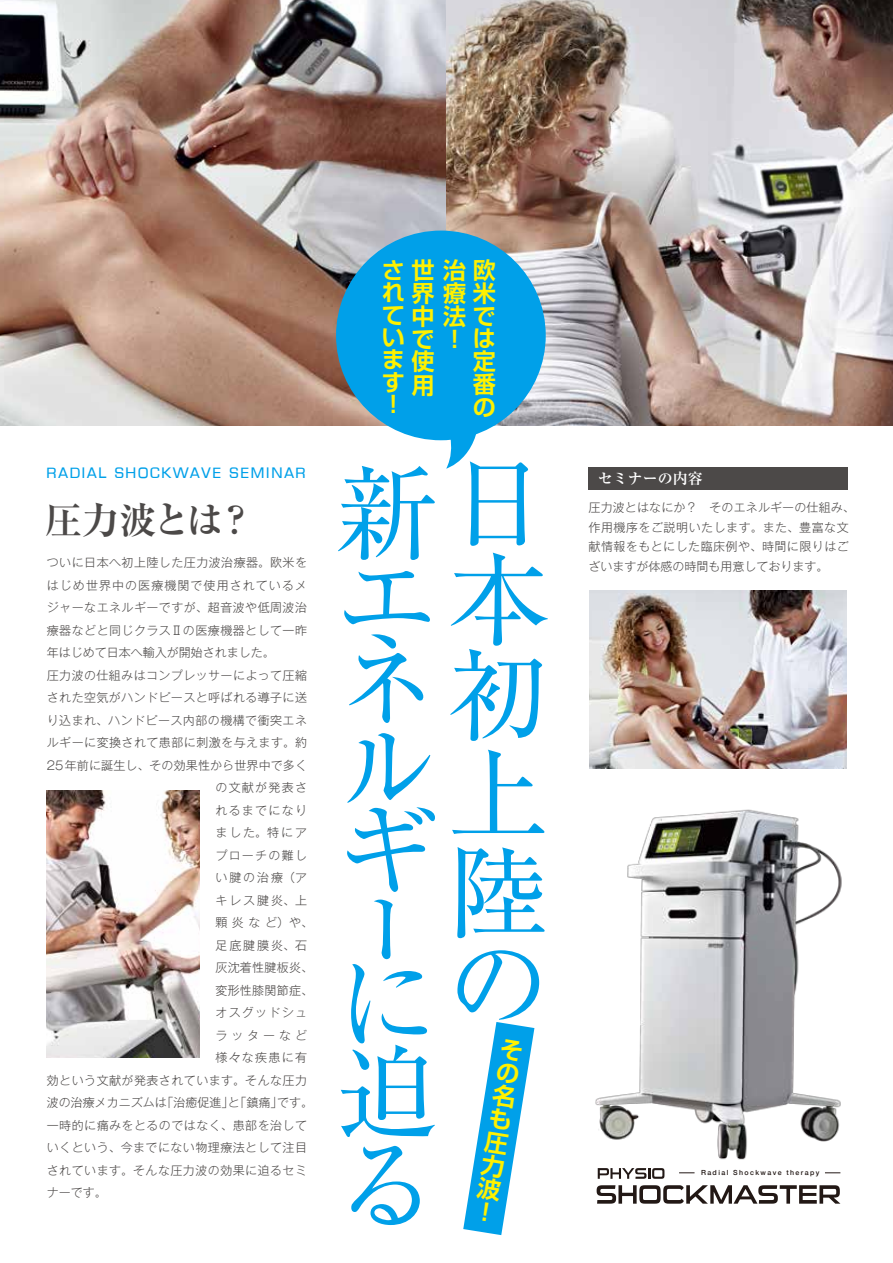
<style>
.page{position:relative;width:893px;height:1263px;background:#fff}
.page>*{position:absolute;margin:0;border:0;box-sizing:border-box;transform-origin:0 0}
.t1{font:102.6px/96.1px "Ryumin";color:#00a0e9}
.t2{font:76.95px "Ryumin";color:#00a0e9;scale:1.33 1}
.t3{font:700 37.35px "Ryumin";letter-spacing:-.05em;color:#4c4948}
.t4{font:700 23.55px/23.5px "Shin Go Pro De";color:#fff100;text-align:justify}
.t5{font:700 23.1px/22.8px "Shin Go Pro De";color:#fff100;text-align:justify}
.t6{font:18.3px "Euro Caps";letter-spacing:.06em;color:#00a0e9}
.t7{font:700 15px "Ryumin";color:#fff}
.t8{font:300 12px "Gothic MB101 Pro";letter-spacing:.04em;color:#4c4948}
.t9{font:300 12px/19.5px "Gothic MB101 Pro";letter-spacing:.01em;color:#4c4948}
.t10{font:300 12px "Gothic MB101 Pro";color:#4c4948}
.t11{font:300 12px "Gothic MB101 Pro";letter-spacing:.105em;color:#4c4948}
.t12{font:300 12px "Gothic MB101 Pro";letter-spacing:.09em;color:#4c4948}
.t13{font:300 12px "Gothic MB101 Pro";letter-spacing:.02em;color:#4c4948}
.t14{font:500 7.05px "Helvetica Neue";letter-spacing:.2em;color:#221815}
</style>
<div class="page">
<img style="left:0;top:0;width:893px;height:425px">
<div style="left:336px;top:231px;width:210px;height:209px;background:#00a0e9;border-radius:50%"></div>
<svg style="left:446px;top:433px;width:33px;height:36px"></svg>
<div style="left:589px;top:467px;width:259px;height:22px;background:#4c4948"></div>
<img style="left:47px;top:790px;width:152px;height:268px">
<img style="left:590px;top:591px;width:256px;height:65px">
<img style="left:463px;top:656px;width:384px;height:579px">
<svg style="left:597px;top:1185px;width:243px;height:19px"></svg>
<svg style="left:598px;top:1168px;width:66px;height:11px"></svg>
<svg style="left:679px;top:1172px;width:15px;height:1px"></svg>
<svg style="left:825px;top:1172px;width:15px;height:1px"></svg>
<h3 class="t6" style="left:46px;top:462px;width:261px">RADIAL SHOCKWAVE SEMINAR</h3>
<h3 class="t3" style="left:45px;top:497px;width:211px">圧力波とは？</h3>
<p class="t8" style="left:47px;top:553px;width:262px">ついに日本へ初上陸した圧力波治療器。欧米を</p>
<p class="t12" style="left:47px;top:575px;width:262px">はじめ世界中の医療機関で使用されているメ</p>
<p class="t8" style="left:47px;top:598px;width:262px">ジャーなエネルギーですが、超音波や低周波治</p>
<p class="t8" style="left:47px;top:620px;width:262px">療器などと同じクラスⅡの医療機器として一昨</p>
<p class="t10" style="left:47px;top:643px;width:229px">年はじめて日本へ輸入が開始されました。</p>
<p class="t8" style="left:47px;top:665px;width:262px">圧力波の仕組みはコンプレッサーによって圧縮</p>
<p class="t8" style="left:47px;top:688px;width:262px">された空気がハンドピースと呼ばれる導子に送</p>
<p class="t8" style="left:47px;top:710px;width:262px">り込まれ、ハンドピース内部の機構で衝突エネ</p>
<p class="t8" style="left:47px;top:733px;width:262px">ルギーに変換されて患部に刺激を与えます。約</p>
<p class="t9" style="left:47px;top:754px;width:262px">25年前に誕生し、その効果性から世界中で多く</p>
<p class="t11" style="left:215px;top:778px;width:93px">の文献が発表さ</p>
<p class="t11" style="left:215px;top:800px;width:93px">れるまでになり</p>
<p class="t8" style="left:215px;top:823px;width:93px">ました。特にア</p>
<p class="t11" style="left:215px;top:845px;width:93px">プローチの難し</p>
<p class="t8" style="left:215px;top:868px;width:93px">い腱の治療（ア</p>
<p class="t8" style="left:215px;top:890px;width:93px">キレス腱炎、上</p>
<p class="t8" style="left:215px;top:913px;width:99px">顆炎など）や、</p>
<p class="t8" style="left:215px;top:935px;width:93px">足底腱膜炎、石</p>
<p class="t13" style="left:215px;top:958px;width:99px">灰沈着性腱板炎、</p>
<p class="t13" style="left:215px;top:980px;width:99px">変形性膝関節症、</p>
<p class="t11" style="left:215px;top:1003px;width:93px">オスグッドシュ</p>
<p class="t8" style="left:215px;top:1025px;width:93px">ラッターなど</p>
<p class="t11" style="left:215px;top:1048px;width:93px">様々な疾患に有</p>
<p class="t8" style="left:47px;top:1070px;width:262px">効という文献が発表されています。そんな圧力</p>
<p class="t10" style="left:47px;top:1093px;width:268px">波の治療メカニズムは「治癒促進」と「鎮痛」です。</p>
<p class="t8" style="left:47px;top:1115px;width:262px">一時的に痛みをとるのではなく、患部を治して</p>
<p class="t8" style="left:47px;top:1138px;width:262px">いくという、今までにない物理療法として注目</p>
<p class="t8" style="left:47px;top:1160px;width:262px">されています。そんな圧力波の効果に迫るセミ</p>
<p class="t8" style="left:47px;top:1183px;width:62px">ナーです。</p>
<h3 class="t5" style="left:382px;top:256px;width:115px">さ世治欧れ界療米て中法でいで！</h3>
<h3 class="t5" style="left:382px;top:345px;width:23px;line-height:22.4px">ます！</h3>
<h3 class="t5" style="left:411px;top:347px;width:24px">使用</h3>
<h3 class="t5" style="left:473px;top:324px;width:24px">は定番の</h3>
<h1 class="t1" style="left:336px;top:453px;width:213px;text-align:right">日<br>エ本初上陸の</h1>
<h1 class="t1" style="left:336px;top:429px;width:100px;line-height:166.4px">新ネ</h1>
<h1 class="t1" style="left:336px;top:726px;width:101px;line-height:82.2px">ルギ</h1>
<h2 class="t2" style="left:336px;top:884px;width:44px">ー</h2>
<h1 class="t1" style="left:336px;top:956px;width:101px;line-height:91.3px;text-align:justify">に迫る</h1>
<h3 class="t4" style="left:502px;top:1033px;width:14px;rotate:9deg">その名も圧力波！</h3>
<p class="t7" style="left:598px;top:469px;width:106px">セミナーの内容</p>
<p class="t9" style="left:589px;top:496px;width:268px">圧力波とはなにか？　そのエネルギーの仕組み、作用機序をご説明いたします。また、豊富な文献情報をもとにした臨床例や、時間に限りはございますが体感の時間も用意しております。</p>
<p class="t14" style="left:701px;top:1167px;width:120px">Radial Shockwave therapy</p>
</div>
